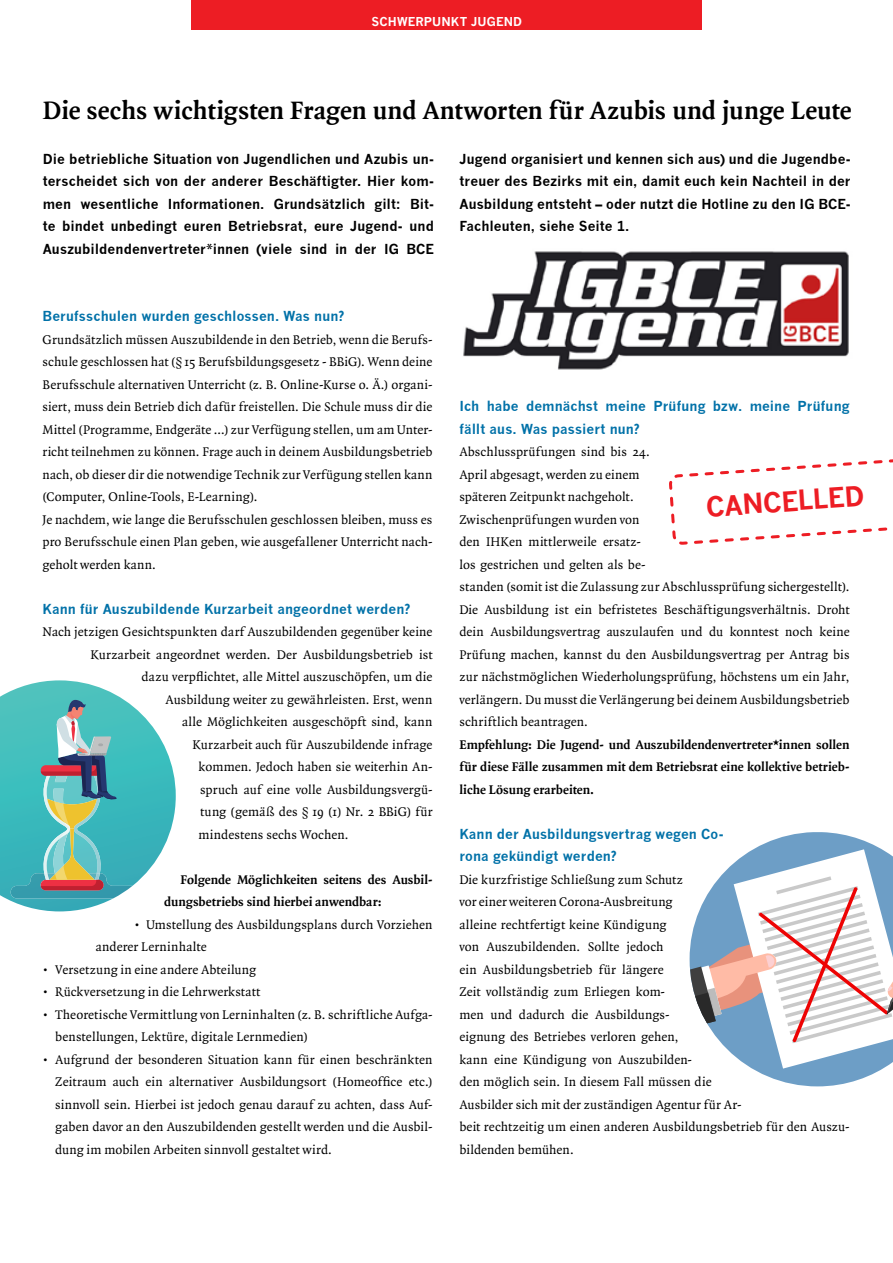
<style>
.page{position:relative;width:893px;height:1263px;background:#fff}
.page>*{position:absolute;margin:0;border:0;box-sizing:border-box;transform-origin:0 0}
.t1{font:700 27px "Quadraat";color:#000}
.t2{font:700 27px "News Gothic";color:#ed1d24}
.t3{font:13.5px/22.5px "Quadraat";letter-spacing:.005em;color:#000}
.t4{font:700 13.5px/22.5px "News Gothic";letter-spacing:.005em;color:#000;text-align:justify}
.t5{font:700 13.5px/22.5px "Quadraat";color:#000}
.t6{font:700 13.5px/22.5px "News Gothic";letter-spacing:.005em;color:#0071a8}
.t7{font:700 12px "News Gothic";letter-spacing:.01em;color:#fff}
</style>
<div class="page">
<div style="left:192px;top:0;width:510px;height:30px;background:#ed1d24"></div>
<img style="left:463px;top:251px;width:386px;height:119px">
<svg style="left:0;top:680px;width:176px;height:231px"></svg>
<svg style="left:669px;top:459px;width:224px;height:86px"></svg>
<svg style="left:751px;top:832px;width:133px;height:254px;fill:#6d9ec6"></svg>
<svg style="left:690px;top:849px;width:203px;height:219px"></svg>
<p class="t7" style="left:372px;top:14px;width:152px">SCHWERPUNKT JUGEND</p>
<h1 class="t1" style="left:43px;top:96px;width:810px">Die sechs wichtigsten Fragen und Antworten für Azubis und junge Leute</h1>
<p class="t4" style="left:43px;top:147px;width:393px">Die betriebliche Situation von Jugendlichen und Azubis un&shy;terscheidet sich von der anderer Beschäftigter. Hier kom&shy;men wesentliche Informationen. Grundsätzlich gilt: Bit&shy;te bindet unbedingt euren Betriebsrat, eure Jugend- und Auszubildendenvertreter*innen (viele sind in der IG BCE</p>
<p class="t4" style="left:459px;top:147px;width:393px">Jugend organisiert und kennen sich aus) und die Jugendbe&shy;treuer des Bezirks mit ein, damit euch kein Nachteil in der Ausbildung entsteht – oder nutzt die Hotline zu den IG BCE-Fachleuten, siehe Seite 1.</p>
<p class="t6" style="left:43px;top:305px;width:303px">Berufsschulen wurden geschlossen. Was nun?</p>
<p class="t3" style="left:43px;top:328px;width:392px">Grundsätzlich müssen Auszubildende in den Betrieb, wenn die Berufs&shy;schule geschlossen hat (§ 15 Berufsbildungsgesetz - BBiG). Wenn deine Berufsschule alternativen Unterricht (z. B. Online-Kurse o. Ä.) organi&shy;siert, muss dein Betrieb dich dafür freistellen. Die Schule muss dir die Mittel (Programme, Endgeräte …) zur Verfügung stellen, um am Unter&shy;richt teilnehmen zu können. Frage auch in deinem Ausbildungsbetrieb nach, ob dieser dir die notwendige Technik zur Verfügung stellen kann (Computer, Online-Tools, E-Learning).<br>Je nachdem, wie lange die Berufsschulen geschlossen bleiben, muss es pro Berufsschule einen Plan geben, wie ausgefallener Unterricht nach&shy;geholt werden kann.</p>
<p class="t6" style="left:43px;top:597px;width:369px">Kann für Auszubildende Kurzarbeit angeordnet werden?</p>
<p class="t3" style="left:43px;top:621px;width:391px">Nach jetzigen Gesichtspunkten darf Auszubildenden gegenüber keine</p>
<p class="t3" style="left:91px;top:643px;width:343px">Kurzarbeit angeordnet werden. Der Ausbildungsbetrieb ist</p>
<p class="t3" style="left:142px;top:666px;width:292px">dazu verpflichtet, alle Mittel auszuschöpfen, um die</p>
<p class="t3" style="left:166px;top:688px;width:269px">Ausbildung weiter zu gewährleisten. Erst, wenn</p>
<p class="t3" style="left:182px;top:711px;width:252px">alle Möglichkeiten ausgeschöpft sind, kann</p>
<p class="t3" style="left:193px;top:733px;width:242px">Kurzarbeit auch für Auszubildende infrage</p>
<p class="t3" style="left:199px;top:756px;width:235px">kommen. Jedoch haben sie weiterhin An-</p>
<p class="t3" style="left:200px;top:778px;width:234px">spruch auf eine volle Ausbildungsvergü-</p>
<p class="t3" style="left:200px;top:801px;width:234px">tung (gemäß des § 19 (1) Nr. 2 BBiG) für</p>
<p class="t3" style="left:199px;top:823px;width:152px">mindestens sechs Wochen.</p>
<p class="t5" style="left:164px;top:869px;width:270px;text-indent:16px">Folgende Möglichkeiten seitens des Ausbil&shy;dungsbetriebs sind hierbei anwendbar:</p>
<p class="t3" style="left:96px;top:913px;width:338px;text-indent:38px">• Umstellung des Ausbildungsplans durch Vorziehen anderer Lerninhalte</p>
<p class="t3" style="left:43px;top:958px;width:215px">• Versetzung in eine andere Abteilung</p>
<p class="t3" style="left:43px;top:981px;width:219px">• Rückversetzung in die Lehrwerkstatt</p>
<p class="t3" style="left:55px;top:1003px;width:379px;text-indent:-13px">• Theoretische Vermittlung von Lerninhalten (z. B. schriftliche Aufga&shy;benstellungen, Lektüre, digitale Lernmedien)</p>
<p class="t3" style="left:55px;top:1049px;width:379px;text-align:justify;text-indent:-13px">• Aufgrund der besonderen Situation kann für einen beschränkten Zeitraum auch ein alternativer Ausbildungsort (Homeoffice etc.) sinnvoll sein. Hierbei ist jedoch genau darauf zu achten, dass Auf&shy;gaben davor an den Auszubildenden gestellt werden und die Ausbil&shy;dung im mobilen Arbeiten sinnvoll gestaltet wird.</p>
<p class="t6" style="left:459px;top:395px;width:392px">Ich habe demnächst meine Prüfung bzw. meine Prüfung fällt aus. Was passiert nun?</p>
<p class="t3" style="left:459px;top:441px;width:392px">Abschlussprüfungen sind bis 24.<br>April abgesagt, werden zu einem<br>späteren Zeitpunkt nachgeholt.<br>Zwischenprüfungen wurden von<br>den IHKen mittlerweile ersatz-<br>los gestrichen und gelten als be-<br>standen (somit ist die Zulassung zur Abschlussprüfung sichergestellt).<br>Die Ausbildung ist ein befristetes Beschäftigungsverhältnis. Droht dein Ausbildungsvertrag auszulaufen und du konntest noch keine Prüfung machen, kannst du den Ausbildungsvertrag per Antrag bis zur nächstmöglichen Wiederholungsprüfung, höchstens um ein Jahr, verlängern. Du musst die Verlängerung bei deinem Ausbildungsbetrieb schriftlich beantragen.</p>
<p class="t5" style="left:459px;top:734px;width:392px;text-align:justify">Empfehlung: Die Jugend- und Auszubildendenvertreter*innen sollen für diese Fälle zusammen mit dem Betriebsrat eine kollektive betrieb&shy;liche Lösung erarbeiten.</p>
<p class="t6" style="left:459px;top:822px;width:266px">Kann der Ausbildungsvertrag wegen Co&shy;rona gekündigt werden?</p>
<p class="t3" style="left:459px;top:869px;width:392px">Die kurzfristige Schließung zum Schutz<br>vor einer weiteren Corona-Ausbreitung<br>alleine rechtfertigt keine Kündigung<br>von Auszubildenden. Sollte jedoch<br>ein Ausbildungsbetrieb für längere<br>Zeit vollständig zum Erliegen kom-<br>men und dadurch die Ausbildungs-<br>eignung des Betriebes verloren gehen,<br>kann eine Kündigung von Auszubilden-<br>den möglich sein. In diesem Fall müssen die<br>Ausbilder sich mit der zuständigen Agentur für Ar-<br>beit rechtzeitig um einen anderen Ausbildungsbetrieb für den Auszu&shy;bildenden bemühen.</p>
<h1 class="t2" style="left:705px;top:490px;width:160px;rotate:-4deg">CANCELLED</h1>
</div>
